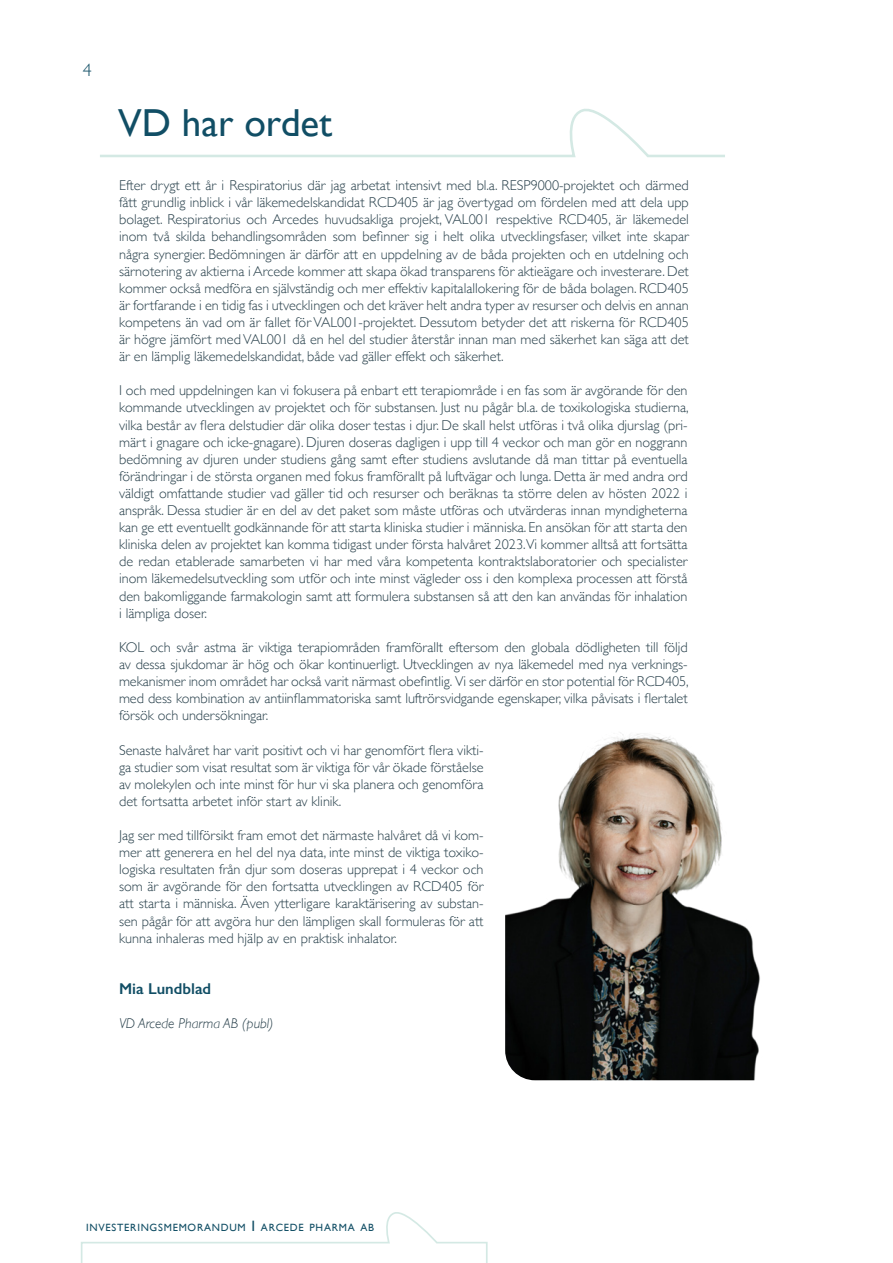
<style>
.page{position:relative;width:893px;height:1263px;background:#fff}
.page>*{position:absolute;margin:0;border:0;box-sizing:border-box;transform-origin:0 0}
.t1{font:39px "Gill Sans";color:#114e65}
.t2{font:300 18px "Gill Sans";color:#114e65}
.t3{font:600 15.75px "Gill Sans";color:#114e65}
.t4{font:300 14.25px/17.1px "Gill Sans";color:#28404b;text-align:justify}
.t5{font:italic 300 14.25px "Gill Sans";color:#28404b}
.t6{font:10.5px "Gill Sans";letter-spacing:.07em;color:#114e65}
.s1{font-size:15px}
</style>
<div class="page">
<svg style="left:81px;top:1212px;width:407px;height:51px"></svg>
<svg style="left:100px;top:108px;width:625px;height:50px"></svg>
<img style="left:505px;top:732px;width:255px;height:348px">
<p class="t2" style="left:83px;top:55px;width:10px">4</p>
<h1 class="t1" style="left:118px;top:99px;width:215px">VD har ordet</h1>
<p class="t4" style="left:119px;top:176px;width:571px">Efter drygt ett år i Respiratorius där jag arbetat intensivt med bl.a. RESP9000-projektet och därmed fått grundlig inblick i vår läkemedelskandidat RCD405 är jag övertygad om fördelen med att dela upp bolaget. Respiratorius och Arcedes huvudsakliga projekt, VAL001 respektive RCD405, är läkemedel inom två skilda behandlingsområden som befinner sig i helt olika utvecklingsfaser, vilket inte skapar några synergier. Bedömningen är därför att en uppdelning av de båda projekten och en utdelning och särnotering av aktierna i Arcede kommer att skapa ökad transparens för aktieägare och investerare. Det kommer också medföra en självständig och mer effektiv kapitalallokering för de båda bolagen. RCD405 är fortfarande i en tidig fas i utvecklingen och det kräver helt andra typer av resurser och delvis en annan kompetens än vad om är fallet för VAL001-projektet. Dessutom betyder det att riskerna för RCD405 är högre jämfört med VAL001 då en hel del studier återstår innan man med säkerhet kan säga att det är en lämplig läkemedelskandidat, både vad gäller effekt och säkerhet.</p>
<p class="t4" style="left:119px;top:381px;width:571px">I och med uppdelningen kan vi fokusera på enbart ett terapiområde i en fas som är avgörande för den kommande utvecklingen av projektet och för substansen. Just nu pågår bl.a. de toxikologiska studierna, vilka består av flera delstudier där olika doser testas i djur. De skall helst utföras i två olika djurslag (pri&shy;märt i gnagare och icke-gnagare). Djuren doseras dagligen i upp till 4 veckor och man gör en noggrann bedömning av djuren under studiens gång samt efter studiens avslutande då man tittar på eventuella förändringar i de största organen med fokus framförallt på luftvägar och lunga. Detta är med andra ord väldigt omfattande studier vad gäller tid och resurser och beräknas ta större delen av hösten 2022 i anspråk. Dessa studier är en del av det paket som måste utföras och utvärderas innan myndigheterna kan ge ett eventuellt godkännande för att starta kliniska studier i människa. En ansökan för att starta den kliniska delen av projektet kan komma tidigast under första halvåret 2023.Vi kommer alltså att fortsätta de redan etablerade samarbeten vi har med våra kompetenta kontraktslaboratorier och specialister inom läkemedelsutveckling som utför och inte minst vägleder oss i den komplexa processen att förstå den bakomliggande farmakologin samt att formulera substansen så att den kan användas för inhalation i lämpliga doser.</p>
<p class="t4" style="left:119px;top:638px;width:571px">KOL och svår astma är viktiga terapiområden framförallt eftersom den globala dödligheten till följd av dessa sjukdomar är hög och ökar kontinuerligt. Utvecklingen av nya läkemedel med nya verknings&shy;mekanismer inom området har också varit närmast obefintlig. Vi ser därför en stor potential för RCD405, med dess kombination av antiinflammatoriska samt luftrörsvidgande egenskaper, vilka påvisats i flertalet försök och undersökningar.</p>
<p class="t4" style="left:119px;top:741px;width:366px">Senaste halvåret har varit positivt och vi har genomfört flera vikti&shy;ga studier som visat resultat som är viktiga för vår ökade förståelse av molekylen och inte minst för hur vi ska planera och genomföra det fortsatta arbetet inför start av klinik.</p>
<p class="t4" style="left:119px;top:826px;width:366px">Jag ser med tillförsikt fram emot det närmaste halvåret då vi kom&shy;mer att generera en hel del nya data, inte minst de viktiga toxiko&shy;logiska resultaten från djur som doseras upprepat i 4 veckor och som är avgörande för den fortsatta utvecklingen av RCD405 för att starta i människa. Även ytterligare karaktärisering av substan&shy;sen pågår för att avgöra hur den lämpligen skall formuleras för att kunna inhaleras med hjälp av en praktisk inhalator.</p>
<p class="t3" style="left:119px;top:979px;width:94px">Mia Lundblad</p>
<p class="t5" style="left:119px;top:1015px;width:156px">VD Arcede Pharma AB (publ)</p>
<p class="t6" style="left:86px;top:1221px;width:289px">INVESTERINGSMEMORANDUM <span class="s1">I</span> ARCEDE PHARMA AB</p>
</div>
